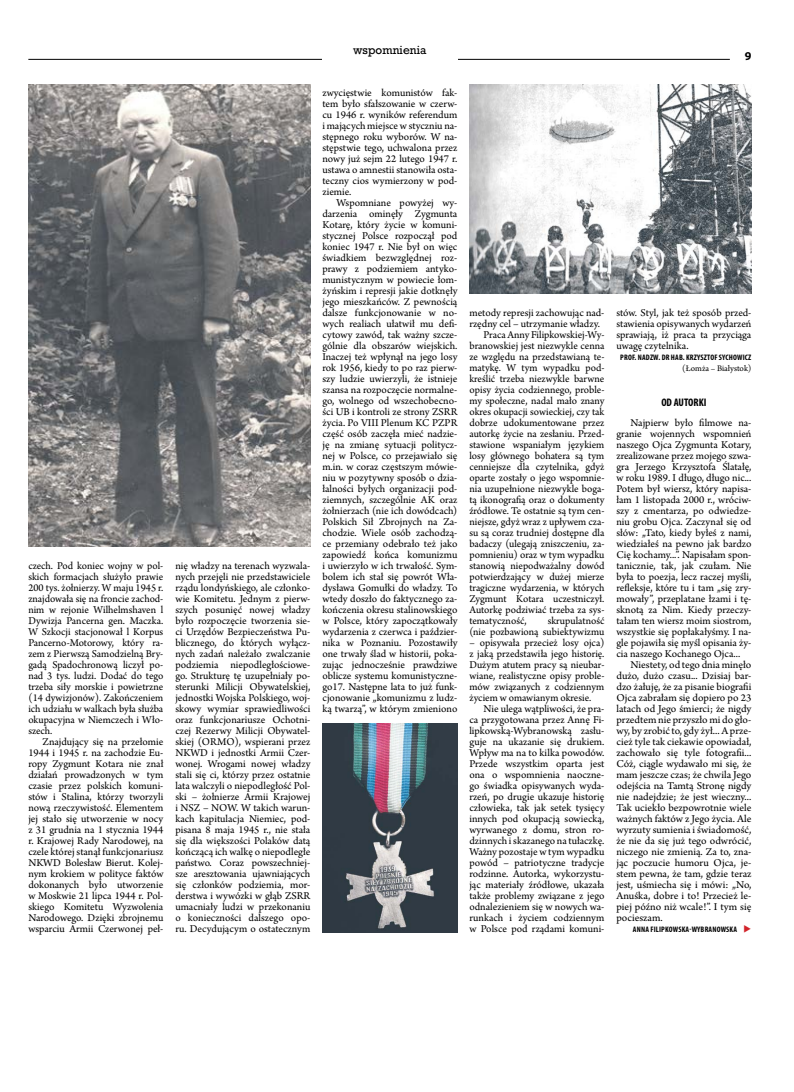
<style>
.page{position:relative;width:794px;height:1092px;background:#fff}
.page>*{position:absolute;margin:0;border:0;box-sizing:border-box;transform-origin:0 0}
.t1{font:700 12px "Myriad Pro";color:#000}
.t2{font:11px/11px "Arno Pro";color:#000;text-align:justify}
.t3{font:11px "Rockwell";color:#000}
.t4{font:700 condensed 11px "Myriad Pro";color:#000}
.t5{font:9px "Arno Pro";letter-spacing:-.005em;color:#000}
.t6{font:700 condensed 8px "Myriad Pro";letter-spacing:.02em;color:#000}
</style>
<div class="page">
<hr style="left:28px;top:59px;width:702px;height:1px;background:#000">
<div style="left:322px;top:46px;width:136px;height:17px;background:#fff"></div>
<img style="left:469px;top:85px;width:282px;height:209px">
<img style="left:322px;top:723px;width:135px;height:209px">
<img style="left:28px;top:85px;width:282px;height:461px">
<p class="t2" style="left:28px;top:560px;width:136px">czech. Pod koniec wojny w pol&shy;skich formacjach służyło prawie 200 tys. żołnierzy. W maju 1945 r. znajdowała się na froncie zachod&shy;nim w rejonie Wilhelmshaven l Dywizja Pancerna gen. Maczka.<br>W Szkocji stacjonował l Korpus Pancerno-Motorowy, który ra&shy;zem z Pierwszą Samodzielną Bry&shy;gadą Spadochronową liczył po&shy;nad 3 tys. ludzi. Dodać do tego trzeba siły morskie i powietrzne (14 dywizjonów). Zakończeniem ich udziału w walkach była służba okupacyjna w Niemczech i Wło&shy;szech.</p>
<p class="t2" style="left:28px;top:736px;width:137px;text-indent:14px">Znajdujący się na przełomie 1944 i 1945 r. na zachodzie Eu&shy;ropy Zygmunt Kotara nie znał działań prowadzonych w tym czasie przez polskich komuni&shy;stów i Stalina, którzy tworzyli nową rzeczywistość. Elementem jej stało się utworzenie w nocy z 31 grudnia na 1 stycznia 1944 r. Krajowej Rady Narodowej, na czele której stanął funkcjonariusz NKWD Bolesław Bierut. Kolej&shy;nym krokiem w polityce faktów dokonanych było utworzenie w Moskwie 21 lipca 1944 r. Pol&shy;skiego Komitetu Wyzwolenia Narodowego. Dzięki zbrojnemu wsparciu Armii Czerwonej peł-</p>
<p class="t3" style="left:353px;top:44px;width:75px">wspomnienia</p>
<p class="t2" style="left:175px;top:560px;width:137px">nię władzy na terenach wyzwala&shy;nych przejęli nie przedstawiciele rządu londyńskiego, ale członko&shy;wie Komitetu. Jednym z pierw&shy;szych posunięć nowej władzy było rozpoczęcie tworzenia sie&shy;ci Urzędów Bezpieczeństwa Pu&shy;blicznego, do których wyłącz&shy;nych zadań należało zwalczanie podziemia niepodległościowe&shy;go. Strukturę tę uzupełniały po&shy;sterunki Milicji Obywatelskiej, jednostki Wojska Polskiego, woj&shy;skowy wymiar sprawiedliwości oraz funkcjonariusze Ochotni&shy;czej Rezerwy Milicji Obywatel&shy;skiej (ORMO), wspierani przez NKWD i jednostki Armii Czer&shy;wonej. Wrogami nowej władzy stali się ci, którzy przez ostatnie lata walczyli o niepodległość Pol&shy;ski – żołnierze Armii Krajowej i NSZ – NOW. W takich warun&shy;kach kapitulacja Niemiec, pod&shy;pisana 8 maja 1945 r., nie stała się dla większości Polaków datą kończącą ich walkę o niepodległe państwo. Coraz powszechniej&shy;sze aresztowania ujawniających się członków podziemia, mor&shy;derstwa i wywózki w głąb ZSRR umacniały ludzi w przekonaniu o konieczności dalszego opo&shy;ru. Decydującym o ostatecznym</p>
<p class="t2" style="left:322px;top:87px;width:136px">zwycięstwie komunistów fak&shy;tem było sfałszowanie w czerw&shy;cu 1946 r. wyników referendum i mających miejsce w styczniu na&shy;stępnego roku wyborów. W na&shy;stępstwie tego, uchwalona przez nowy już sejm 22 lutego 1947 r. ustawa o amnestii stanowiła osta&shy;teczny cios wymierzony w pod&shy;ziemie.</p>
<p class="t2" style="left:322px;top:197px;width:137px;text-indent:14px">Wspomniane powyżej wy&shy;darzenia ominęły Zygmunta Kotarę, który życie w komuni&shy;stycznej Polsce rozpoczął pod koniec 1947 r. Nie był on więc świadkiem bezwzględnej roz&shy;prawy z podziemiem antyko&shy;munistycznym w powiecie łom&shy;żyńskim i represji jakie dotknęły jego mieszkańców. Z pewnością dalsze funkcjonowanie w no&shy;wych realiach ułatwił mu defi&shy;cytowy zawód, tak ważny szcze&shy;gólnie dla obszarów wiejskich.<br>Inaczej też wpłynął na jego losy rok 1956, kiedy to po raz pierw&shy;szy ludzie uwierzyli, że istnieje szansa na rozpoczęcie normalne&shy;go, wolnego od wszechobecno&shy;ści UB i kontroli ze strony ZSRR życia. Po VIII Plenum KC PZPR część osób zaczęła mieć nadzie&shy;ję na zmianę sytuacji politycz&shy;nej w Polsce, co przejawiało się m.in. w coraz częstszym mówie&shy;niu w pozytywny sposób o dzia&shy;łalności byłych organizacji pod&shy;ziemnych, szczególnie AK oraz żołnierzach (nie ich dowódcach)<br>Polskich Sił Zbrojnych na Za&shy;chodzie. Wiele osób zachodzą&shy;ce przemiany odebrało też jako zapowiedź końca komunizmu i uwierzyło w ich trwałość. Sym&shy;bolem ich stał się powrót Wła&shy;dysława Gomułki do władzy. To wtedy doszło do faktycznego za&shy;kończenia okresu stalinowskiego w Polsce, który zapoczątkowały wydarzenia z czerwca i paździer&shy;nika w Poznaniu. Pozostawiły one trwały ślad w historii, poka&shy;zując jednocześnie prawdziwe oblicze systemu komunistyczne&shy;go17. Następne lata to już funk&shy;cjonowanie „komunizmu z ludz&shy;ką twarzą”, w którym zmieniono</p>
<p class="t2" style="left:469px;top:307px;width:136px">metody represji zachowując nad-</p>
<p class="t2" style="left:469px;top:318px;width:132px">rzędny cel – utrzymanie władzy.</p>
<p class="t2" style="left:483px;top:329px;width:122px">Praca Anny Filipkowskiej-Wy-</p>
<p class="t2" style="left:469px;top:340px;width:136px">branowskiej jest niezwykle cenna</p>
<p class="t2" style="left:469px;top:351px;width:136px">ze względu na przedstawianą te-</p>
<p class="t2" style="left:469px;top:362px;width:136px">matykę. W tym wypadku pod-</p>
<p class="t2" style="left:469px;top:373px;width:136px">kreślić trzeba niezwykle barwne</p>
<p class="t2" style="left:469px;top:384px;width:136px">opisy życia codziennego, proble-</p>
<p class="t2" style="left:469px;top:395px;width:137px">my społeczne, nadal mało znany</p>
<p class="t2" style="left:469px;top:406px;width:137px">okres okupacji sowieckiej, czy tak</p>
<p class="t2" style="left:469px;top:417px;width:136px">dobrze udokumentowane przez</p>
<p class="t2" style="left:469px;top:428px;width:136px">autorkę życie na zesłaniu. Przed-</p>
<p class="t2" style="left:469px;top:439px;width:136px">stawione wspaniałym językiem</p>
<p class="t2" style="left:469px;top:450px;width:136px">losy głównego bohatera są tym</p>
<p class="t2" style="left:469px;top:461px;width:136px">cenniejsze dla czytelnika, gdyż</p>
<p class="t2" style="left:469px;top:472px;width:136px">oparte zostały o jego wspomnie-</p>
<p class="t2" style="left:469px;top:483px;width:136px">nia uzupełnione niezwykle boga-</p>
<p class="t2" style="left:469px;top:494px;width:137px">tą ikonografią oraz o dokumenty</p>
<p class="t2" style="left:469px;top:505px;width:136px">źródłowe. Te ostatnie są tym cen-</p>
<p class="t2" style="left:469px;top:516px;width:136px">niejsze, gdyż wraz z upływem cza-</p>
<p class="t2" style="left:469px;top:527px;width:136px">su są coraz trudniej dostępne dla</p>
<p class="t2" style="left:469px;top:538px;width:136px">badaczy (ulegają zniszczeniu, za-</p>
<p class="t2" style="left:469px;top:549px;width:136px">pomnieniu) oraz w tym wypadku</p>
<p class="t2" style="left:469px;top:560px;width:136px">stanowią niepodważalny dowód</p>
<p class="t2" style="left:469px;top:571px;width:136px">potwierdzający w dużej mierze</p>
<p class="t2" style="left:469px;top:582px;width:136px">tragiczne wydarzenia, w których</p>
<p class="t2" style="left:469px;top:593px;width:136px">Zygmunt Kotara uczestniczył.</p>
<p class="t2" style="left:469px;top:604px;width:136px">Autorkę podziwiać trzeba za sys-</p>
<p class="t2" style="left:469px;top:615px;width:59px">tematyczność,</p>
<p class="t2" style="left:469px;top:615px;width:136px;text-align:right">skrupulatność<br>(nie pozbawioną subiektywizmu</p>
<p class="t2" style="left:469px;top:637px;width:136px">– opisywała przecież losy ojca) z jaką przedstawiła jego historię.<br>Dużym atutem pracy są nieubar&shy;wiane, realistyczne opisy proble&shy;mów związanych z codziennym życiem w omawianym okresie.</p>
<p class="t2" style="left:469px;top:703px;width:137px;text-indent:14px">Nie ulega wątpliwości, że pra&shy;ca przygotowana przez Annę Fi&shy;lipkowską-Wybranowską zasłu&shy;guje na ukazanie się drukiem.<br>Wpływ ma na to kilka powodów.<br>Przede wszystkim oparta jest ona o wspomnienia naoczne&shy;go świadka opisywanych wyda&shy;rzeń, po drugie ukazuje historię człowieka, tak jak setek tysięcy innych pod okupacją sowiecką, wyrwanego z domu, stron ro&shy;dzinnych i skazanego na tułaczkę.<br>Ważny pozostaje w tym wypadku powód – patriotyczne tradycje rodzinne. Autorka, wykorzystu&shy;jąc materiały źródłowe, ukazała także problemy związane z jego odnalezieniem się w nowych wa&shy;runkach i życiem codziennym w Polsce pod rządami komuni-</p>
<p class="t1" style="left:745px;top:48px;width:8px">9</p>
<p class="t2" style="left:616px;top:307px;width:136px">stów. Styl, jak też sposób przed&shy;stawienia opisywanych wydarzeń sprawiają, iż praca ta przyciąga uwagę czytelnika.</p>
<p class="t6" style="left:620px;top:352px;width:133px">PROF. NADZW. DR HAB. KRZYSZTOF SYCHOWICZ</p>
<p class="t5" style="left:682px;top:363px;width:71px">(Łomża – Białystok)</p>
<p class="t4" style="left:661px;top:395px;width:47px">OD AUTORKI</p>
<p class="t2" style="left:616px;top:417px;width:136px;text-indent:14px">Najpierw było filmowe na&shy;granie wojennych wspomnień naszego Ojca Zygmunta Kotary, zrealizowane przez mojego szwa&shy;gra Jerzego Krzysztofa Ślatałę, w roku 1989. I długo, długo nic...<br>Potem był wiersz, który napisa&shy;łam 1 listopada 2000 r., wróciw&shy;szy z cmentarza, po odwiedze&shy;niu grobu Ojca. Zaczynał się od słów: „Tato, kiedy byłeś z nami, wiedziałeś na pewno jak bardzo Cię kochamy...”. Napisałam spon&shy;tanicznie, tak, jak czułam. Nie była to poezja, lecz raczej myśli, refleksje, które tu i tam „się zry&shy;mowały”, przeplatane łzami i tę&shy;sknotą za Nim. Kiedy przeczy&shy;tałam ten wiersz moim siostrom, wszystkie się popłakałyśmy. I na&shy;gle pojawiła się myśl opisania ży&shy;cia naszego Kochanego Ojca...</p>
<p class="t2" style="left:616px;top:659px;width:137px;text-indent:14px">Niestety, od tego dnia minęło dużo, dużo czasu... Dzisiaj bar&shy;dzo żałuję, że za pisanie biografii Ojca zabrałam się dopiero po 23 latach od Jego śmierci; że nigdy przedtem nie przyszło mi do gło&shy;wy, by zrobić to, gdy żył... A prze&shy;cież tyle tak ciekawie opowiadał, zachowało się tyle fotografii...<br>Cóż, ciągle wydawało mi się, że mam jeszcze czas; że chwila Jego odejścia na Tamtą Stronę nigdy nie nadejdzie; że jest wieczny...<br>Tak uciekło bezpowrotnie wiele ważnych faktów z Jego życia. Ale wyrzuty sumienia i świadomość, że nie da się już tego odwrócić, niczego nie zmienią. Za to, zna&shy;jąc poczucie humoru Ojca, je&shy;stem pewna, że tam, gdzie teraz jest, uśmiecha się i mówi: „No, Anuśka, dobre i to! Przecież le&shy;piej późno niż wcale!”. I tym się pocieszam.</p>
<p class="t6" style="left:633px;top:924px;width:106px">ANNA FILIPKOWSKA-WYBRANOWSKA</p>
</div>
